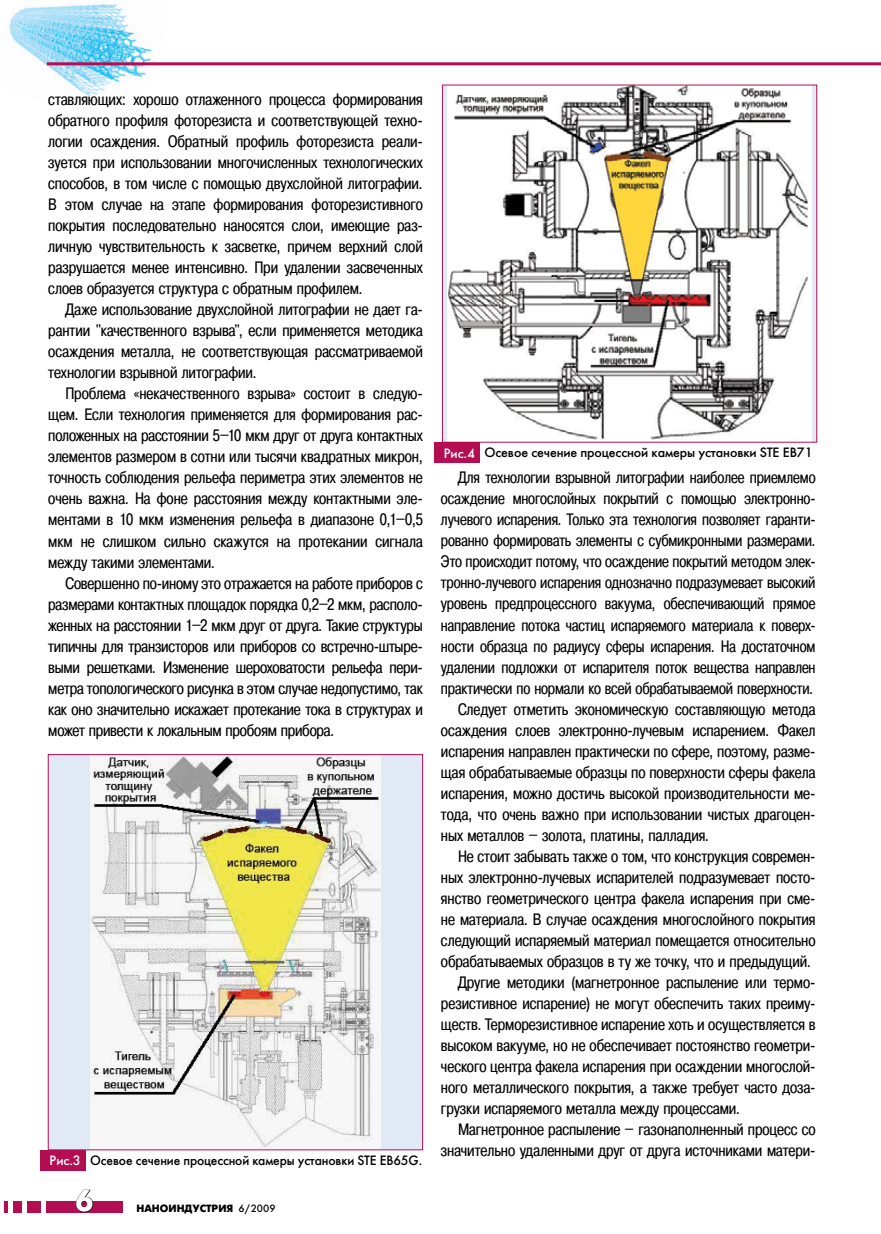
<style>
.page{position:relative;width:881px;height:1234px;background:#fff}
.page>*{position:absolute;margin:0;border:0;box-sizing:border-box;transform-origin:0 0}
.t1{font:700 30px "Futuris C";color:#fff}
.t2{font:16.5px/21px "Pragmatica Cond C";color:#000;text-align:justify}
.t3{font:13.5px "Futuris C";letter-spacing:-.01em;color:#000}
.t4{font:700 10.5px "Futuris C";color:#000}
.s1{color:#fff}
.s2{font-weight:400}
</style>
<div class="page">
<img style="left:9px;top:4px;width:158px;height:92px">
<hr style="left:47px;top:62px;width:833px;height:3px;background:#b40e53">
<div style="left:47px;top:1201px;width:76px;height:11px;background:#b40e53"></div>
<div style="left:27px;top:1201px;width:14px;height:11px;background:#b40e53"></div>
<div style="left:13px;top:1201px;width:9px;height:11px;background:#b40e53"></div>
<hr style="left:4px;top:1201px;width:4px;height:11px;background:#b40e53">
<svg style="left:76px;top:1189px;width:17px;height:23px"></svg>
<div style="left:48px;top:754px;width:374px;height:395px;background:#e1e8f6"></div>
<img style="left:90px;top:756px;width:290px;height:391px">
<div style="left:48px;top:754px;width:375px;height:395px;border:1px solid #b40e53"></div>
<div style="left:40px;top:1149px;width:46px;height:20px;background:#b40e53"></div>
<img style="left:448px;top:87px;width:361px;height:353px">
<div style="left:434px;top:442px;width:46px;height:20px;background:#b40e53"></div>
<p class="t2" style="left:48px;top:89px;width:376px">ставляющих: хорошо отлаженного процесса формирования обратного профиля фоторезиста и соответствующей техно&shy;логии осаждения. Обратный профиль фоторезиста реали&shy;зуется при использовании многочисленных технологических способов, в том числе с помощью двухслойной литографии.<br>В этом случае на этапе формирования фоторезистивного покрытия последовательно наносятся слои, имеющие раз&shy;личную чувствительность к засветке, причем верхний слой разрушается менее интенсивно. При удалении засвеченных слоев образуется структура с обратным профилем.</p>
<p class="t2" style="left:48px;top:299px;width:376px;text-indent:17px">Даже использование двухслойной литографии не дает га&shy;рантии "качественного взрыва", если применяется методика осаждения металла, не соответствующая рассматриваемой технологии взрывной литографии.</p>
<p class="t2" style="left:48px;top:383px;width:376px;text-indent:17px">Проблема «некачественного взрыва» состоит в следую&shy;щем. Если технология применяется для формирования рас&shy;положенных на расстоянии 5–10 мкм друг от друга контактных элементов размером в сотни или тысячи квадратных микрон, точность соблюдения рельефа периметра этих элементов не очень важна. На фоне расстояния между контактными эле&shy;ментами в 10 мкм изменения рельефа в диапазоне 0,1–0,5 мкм не слишком сильно скажутся на протекании сигнала между такими элементами.</p>
<p class="t2" style="left:48px;top:572px;width:376px;text-indent:17px">Совершенно по-иному это отражается на работе приборов с размерами контактных площадок порядка 0,2–2 мкм, располо&shy;женных на расстоянии 1–2 мкм друг от друга. Такие структуры типичны для транзисторов или приборов со встречно-штыре&shy;выми решетками. Изменение шероховатости рельефа пери&shy;метра топологического рисунка в этом случае недопустимо, так как оно значительно искажает протекание тока в структурах и может привести к локальным пробоям прибора.</p>
<p class="t3" style="left:50px;top:1151px;width:374px"><span class="s1">Рис.3</span> Осевое сечение процессной камеры установки STE EB65G.</p>
<h1 class="t1" style="left:76px;top:1183px;width:19px">6</h1>
<p class="t4" style="left:136px;top:1202px;width:140px">НАНОИНДУСТРИЯ <span class="s2">6/2009</span></p>
<p class="t3" style="left:443px;top:444px;width:370px"><span class="s1">Рис.4</span> Осевое сечение процессной камеры установки STE EB71</p>
<p class="t2" style="left:458px;top:467px;width:359px">Для технологии взрывной литографии наиболее приемлемо</p>
<p class="t2" style="left:441px;top:488px;width:376px">осаждение многослойных покрытий с помощью электронно-</p>
<p class="t2" style="left:441px;top:509px;width:376px">лучевого испарения. Только эта технология позволяет гаранти-</p>
<p class="t2" style="left:441px;top:530px;width:376px">рованно формировать элементы с субмикронными размерами.</p>
<p class="t2" style="left:441px;top:551px;width:376px">Это происходит потому, что осаждение покрытий методом элек-</p>
<p class="t2" style="left:441px;top:572px;width:376px">тронно-лучевого испарения однозначно подразумевает высокий</p>
<p class="t2" style="left:441px;top:593px;width:376px">уровень предпроцессного вакуума, обеспечивающий прямое</p>
<p class="t2" style="left:441px;top:614px;width:376px">направление потока частиц испаряемого материала к поверх-</p>
<p class="t2" style="left:441px;top:635px;width:376px">ности образца по радиусу сферы испарения. На достаточном</p>
<p class="t2" style="left:441px;top:656px;width:376px">удалении подложки от испарителя поток вещества направлен</p>
<p class="t2" style="left:441px;top:677px;width:373px">практически по нормали ко всей обрабатываемой поверхности.</p>
<p class="t2" style="left:458px;top:698px;width:359px">Следует отметить экономическую составляющую метода</p>
<p class="t2" style="left:441px;top:719px;width:376px">осаждения слоев электронно-лучевым испарением. Факел</p>
<p class="t2" style="left:441px;top:740px;width:376px">испарения направлен практически по сфере, поэтому, разме-</p>
<p class="t2" style="left:441px;top:761px;width:376px">щая обрабатываемые образцы по поверхности сферы факела</p>
<p class="t2" style="left:441px;top:782px;width:376px">испарения, можно достичь высокой производительности ме-</p>
<p class="t2" style="left:441px;top:803px;width:376px">тода, что очень важно при использовании чистых драгоцен-</p>
<p class="t2" style="left:441px;top:824px;width:269px">ных металлов – золота, платины, палладия.</p>
<p class="t2" style="left:458px;top:845px;width:359px">Не стоит забывать также о том, что конструкция современ-</p>
<p class="t2" style="left:441px;top:866px;width:376px">ных электронно-лучевых испарителей подразумевает посто-</p>
<p class="t2" style="left:441px;top:887px;width:376px">янство геометрического центра факела испарения при сме-</p>
<p class="t2" style="left:441px;top:908px;width:376px">не материала. В случае осаждения многослойного покрытия</p>
<p class="t2" style="left:441px;top:929px;width:376px">следующий испаряемый материал помещается относительно</p>
<p class="t2" style="left:441px;top:950px;width:371px">обрабатываемых образцов в ту же точку, что и предыдущий.</p>
<p class="t2" style="left:458px;top:971px;width:359px">Другие методики (магнетронное распыление или термо-</p>
<p class="t2" style="left:441px;top:992px;width:376px">резистивное испарение) не могут обеспечить таких преиму-</p>
<p class="t2" style="left:441px;top:1013px;width:376px">ществ. Терморезистивное испарение хоть и осуществляется в</p>
<p class="t2" style="left:441px;top:1034px;width:376px">высоком вакууме, но не обеспечивает постоянство геометри-</p>
<p class="t2" style="left:441px;top:1055px;width:376px">ческого центра факела испарения при осаждении многослой-</p>
<p class="t2" style="left:441px;top:1076px;width:376px">ного металлического покрытия, а также требует часто доза-</p>
<p class="t2" style="left:441px;top:1097px;width:300px">грузки испаряемого металла между процессами.</p>
<p class="t2" style="left:458px;top:1118px;width:359px">Магнетронное распыление – газонаполненный процесс со</p>
<p class="t2" style="left:441px;top:1139px;width:376px">значительно удаленными друг от друга источниками матери-</p>
</div>
